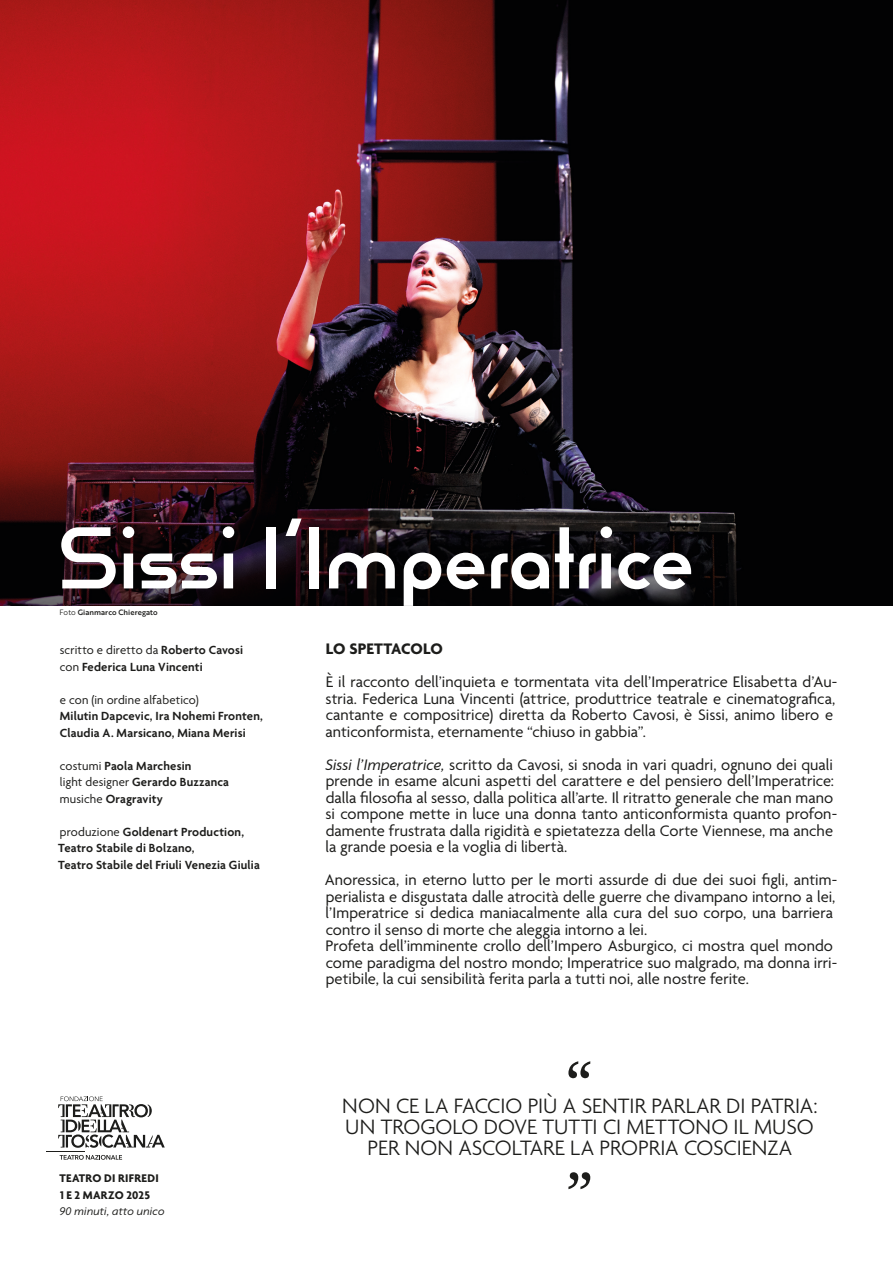
<style>
.page{position:relative;width:893px;height:1263px;background:#fff}
.page>*{position:absolute;margin:0;border:0;box-sizing:border-box;transform-origin:0 0}
.t1{font:84px "Reross Quadratic";letter-spacing:-.025em;color:#fff}
.t2{font:300 22.5px/21px "Agenda";letter-spacing:-.005em;color:#1d1d1b;text-align:center}
.t3{font:16.5px/16.5px "Agenda";color:#1d1d1b}
.t4{font:700 16.5px "Agenda";letter-spacing:-.005em;color:#1d1d1b}
.t5{font:600 12.75px/16.5px "Agenda";letter-spacing:.015em;color:#1d1d1b}
.t6{font:12.75px "Agenda";letter-spacing:.01em;color:#1d1d1b}
.t7{font:700 12px/16.5px "Agenda";letter-spacing:.02em;color:#1d1d1b}
.t8{font:italic 12px "Agenda";letter-spacing:.015em;color:#1d1d1b}
.t9{font:7.5px "Brother 1816 Medium";letter-spacing:.015em;color:#1d1d1b}
.s1{font-family:"Brother 1816 Book"}
.s2{font-weight:400}
.s3{font-style:italic}
</style>
<div class="page">
<img style="left:0;top:0;width:893px;height:606px">
<svg style="left:60px;top:1155px;width:62px;height:5px"></svg>
<hr style="left:47px;top:1151px;width:38px;height:1px;background:#1d1d1b">
<svg style="left:58px;top:1096px;width:107px;height:52px"></svg>
<svg style="left:568px;top:1061px;width:22px;height:17px"></svg>
<svg style="left:568px;top:1172px;width:22px;height:17px"></svg>
<h1 class="t1" style="left:58px;top:503px;width:639px">Sissi l’Imperatrice</h1>
<p class="t9" style="left:60px;top:606px;width:100px"><span class="s1">Foto</span> Gianmarco Chieregato</p>
<p class="t5" style="left:60px;top:641px;width:185px"><span class="s2">scritto e diretto da</span> Roberto Cavosi <span class="s2">con</span> Federica Luna Vincenti</p>
<p class="t6" style="left:60px;top:693px;width:140px">e con (in ordine alfabetico)</p>
<p class="t5" style="left:60px;top:707px;width:205px">Milutin Dapcevic, Ira Nohemi Fronten,<br>Claudia A. Marsicano, Miana Merisi</p>
<p class="t5" style="left:60px;top:757px;width:171px"><span class="s2">costumi</span> Paola Marchesin<br><span class="s2">light designer</span> Gerardo Buzzanca <span class="s2">musiche</span> Oragravity</p>
<p class="t5" style="left:58px;top:823px;width:203px"><span class="s2">produzione</span> Goldenart Production,<br>Teatro Stabile di Bolzano,<br>Teatro Stabile del Friuli Venezia Giulia</p>
<p class="t7" style="left:60px;top:1171px;width:101px">TEATRO DI RIFREDI<br>1 E 2 MARZO 2025</p>
<p class="t8" style="left:59px;top:1204px;width:107px">90 minuti, atto unico</p>
<p class="t4" style="left:326px;top:640px;width:119px">LO SPETTACOLO</p>
<p class="t3" style="left:325px;top:675px;width:513px">È il racconto dell’inquieta e tormentata vita dell’Imperatrice Elisabetta d’Au&shy;stria. Federica Luna Vincenti (attrice, produttrice teatrale e cinematografica, cantante e compositrice) diretta da Roberto Cavosi, è Sissi, animo libero e anticonformista, eternamente “chiuso in gabbia”.</p>
<p class="t3" style="left:325px;top:757px;width:513px"><span class="s3">Sissi l’Imperatrice,</span> scritto da Cavosi, si snoda in vari quadri, ognuno dei quali prende in esame alcuni aspetti del carattere e del pensiero dell’Imperatrice: dalla filosofia al sesso, dalla politica all’arte. Il ritratto generale che man mano si compone mette in luce una donna tanto anticonformista quanto profon&shy;damente frustrata dalla rigidità e spietatezza della Corte Viennese, ma anche la grande poesia e la voglia di libertà.</p>
<p class="t3" style="left:325px;top:873px;width:514px">Anoressica, in eterno lutto per le morti assurde di due dei suoi figli, antim&shy;perialista e disgustata dalle atrocità delle guerre che divampano intorno a lei, l’Imperatrice si dedica maniacalmente alla cura del suo corpo, una barriera contro il senso di morte che aleggia intorno a lei.<br>Profeta dell’imminente crollo dell’Impero Asburgico, ci mostra quel mondo come paradigma del nostro mondo; Imperatrice suo malgrado, ma donna irri&shy;petibile, la cui sensibilità ferita parla a tutti noi, alle nostre ferite.</p>
<h2 class="t2" style="left:342px;top:1096px;width:477px">NON CE LA FACCIO PIÙ A SENTIR PARLAR DI PATRIA:<br>UN TROGOLO DOVE TUTTI CI METTONO IL MUSO<br>PER NON ASCOLTARE LA PROPRIA COSCIENZA</h2>
</div>
